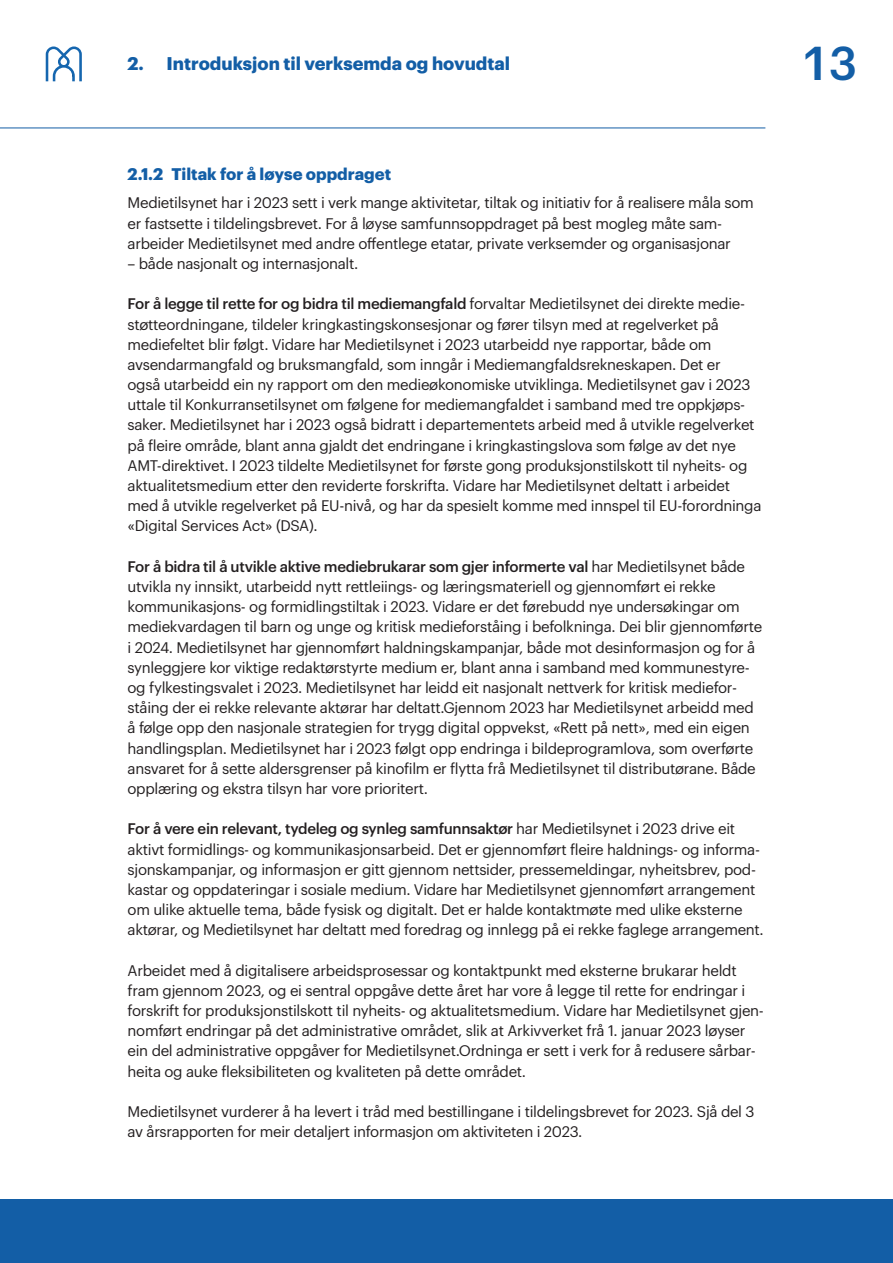
<style>
.page{position:relative;width:893px;height:1263px;background:#fff}
.page>*{position:absolute;margin:0;border:0;box-sizing:border-box;transform-origin:0 0}
.t1{font:500 46.5px "Graphik";color:#135ea6}
.t2{font:700 18px "Graphik";color:#135ea6}
.Level_3{font:700 16.5px "Graphik";color:#135ea6}
.Brødtekst{font:15px/20.2px "Graphik";letter-spacing:-.02em;color:#231f20}
.s1{font-weight:500}
</style>
<div class="page">
<div style="left:0;top:1199px;width:893px;height:64px;background:#135ea6"></div>
<svg style="left:46px;top:46px;width:36px;height:35px"></svg>
<hr style="left:0;top:128px;width:765px;height:1px;background:#135ea6">
<p class="t2" style="left:128px;top:49px;width:384px">2. Introduksjon til verksemda og hovudtal</p>
<h1 class="t1" style="left:801px;top:28px;width:57px">13</h1>
<h2 class="Level_3" style="left:128px;top:161px;width:265px">2.1.2 Tiltak for å løyse oppdraget</h2>
<p class="Brødtekst" style="left:128px;top:192px;width:628px">Medietilsynet har i 2023 sett i verk mange aktivitetar, tiltak og initiativ for å realisere måla som er fastsette i tildelingsbrevet. For å løyse samfunnsoppdraget på best mogleg måte sam&shy;arbeider Medietilsynet med andre offentlege etatar, private verksemder og organisasjonar</p>
<p class="Brødtekst" style="left:128px;top:252px;width:232px">– både nasjonalt og internasjonalt.</p>
<p class="Brødtekst" style="left:128px;top:292px;width:635px"><span class="s1">For å legge til rette for og bidra til mediemangfald</span> forvaltar Medietilsynet dei direkte medie&shy;støtteordningane, tildeler kringkastingskonsesjonar og fører tilsyn med at regelverket på mediefeltet blir følgt. Vidare har Medietilsynet i 2023 utarbeidd nye rapportar, både om avsendarmangfald og bruksmangfald, som inngår i Mediemangfaldsrekneskapen. Det er<br>også utarbeidd ein ny rapport om den medieøkonomiske utviklinga. Medietilsynet gav i 2023 uttale til Konkurransetilsynet om følgene for mediemangfaldet i samband med tre oppkjøps&shy;saker. Medietilsynet har i 2023 også bidratt i departementets arbeid med å utvikle regelverket på fleire område, blant anna gjaldt det endringane i kringkastingslova som følge av det nye AMT-direktivet. I 2023 tildelte Medietilsynet for første gong produksjonstilskott til nyheits- og aktualitetsmedium etter den reviderte forskrifta. Vidare har Medietilsynet deltatt i arbeidet med å utvikle regelverket på EU-nivå, og har da spesielt komme med innspel til EU-forordninga «Digital Services Act» (DSA).</p>
<p class="Brødtekst" style="left:128px;top:555px;width:636px"><span class="s1">For å bidra til å utvikle aktive mediebrukarar som gjer informerte val</span> har Medietilsynet både utvikla ny innsikt, utarbeidd nytt rettleiings- og læringsmateriell og gjennomført ei rekke kommunikasjons- og formidlingstiltak i 2023. Vidare er det førebudd nye undersøkingar om mediekvardagen til barn og unge og kritisk medieforståing i befolkninga. Dei blir gjennomførte i 2024. Medietilsynet har gjennomført haldningskampanjar, både mot desinformasjon og for å synleggjere kor viktige redaktørstyrte medium er, blant anna i samband med kommunestyre&shy;og fylkestingsvalet i 2023. Medietilsynet har leidd eit nasjonalt nettverk for kritisk mediefor&shy;ståing der ei rekke relevante aktørar har deltatt.Gjennom 2023 har Medietilsynet arbeidd med å følge opp den nasjonale strategien for trygg digital oppvekst, «Rett på nett», med ein eigen handlingsplan. Medietilsynet har i 2023 følgt opp endringa i bildeprogramlova, som overførte ansvaret for å sette aldersgrenser på kinofilm er flytta frå Medietilsynet til distributørane. Både opplæring og ekstra tilsyn har vore prioritert.</p>
<p class="Brødtekst" style="left:128px;top:817px;width:638px"><span class="s1">For å vere ein relevant, tydeleg og synleg samfunnsaktør</span> har Medietilsynet i 2023 drive eit aktivt formidlings- og kommunikasjonsarbeid. Det er gjennomført fleire haldnings- og informa&shy;sjonskampanjar, og informasjon er gitt gjennom nettsider, pressemeldingar, nyheitsbrev, pod&shy;kastar og oppdateringar i sosiale medium. Vidare har Medietilsynet gjennomført arrangement om ulike aktuelle tema, både fysisk og digitalt. Det er halde kontaktmøte med ulike eksterne aktørar, og Medietilsynet har deltatt med foredrag og innlegg på ei rekke faglege arrangement.</p>
<p class="Brødtekst" style="left:128px;top:959px;width:638px">Arbeidet med å digitalisere arbeidsprosessar og kontaktpunkt med eksterne brukarar heldt fram gjennom 2023, og ei sentral oppgåve dette året har vore å legge til rette for endringar i forskrift for produksjonstilskott til nyheits- og aktualitetsmedium. Vidare har Medietilsynet gjen&shy;nomført endringar på det administrative området, slik at Arkivverket frå 1. januar 2023 løyser ein del administrative oppgåver for Medietilsynet.Ordninga er sett i verk for å redusere sårbar&shy;heita og auke fleksibiliteten og kvaliteten på dette området.</p>
<p class="Brødtekst" style="left:128px;top:1100px;width:628px">Medietilsynet vurderer å ha levert i tråd med bestillingane i tildelingsbrevet for 2023. Sjå del 3 av årsrapporten for meir detaljert informasjon om aktiviteten i 2023.</p>
</div>
